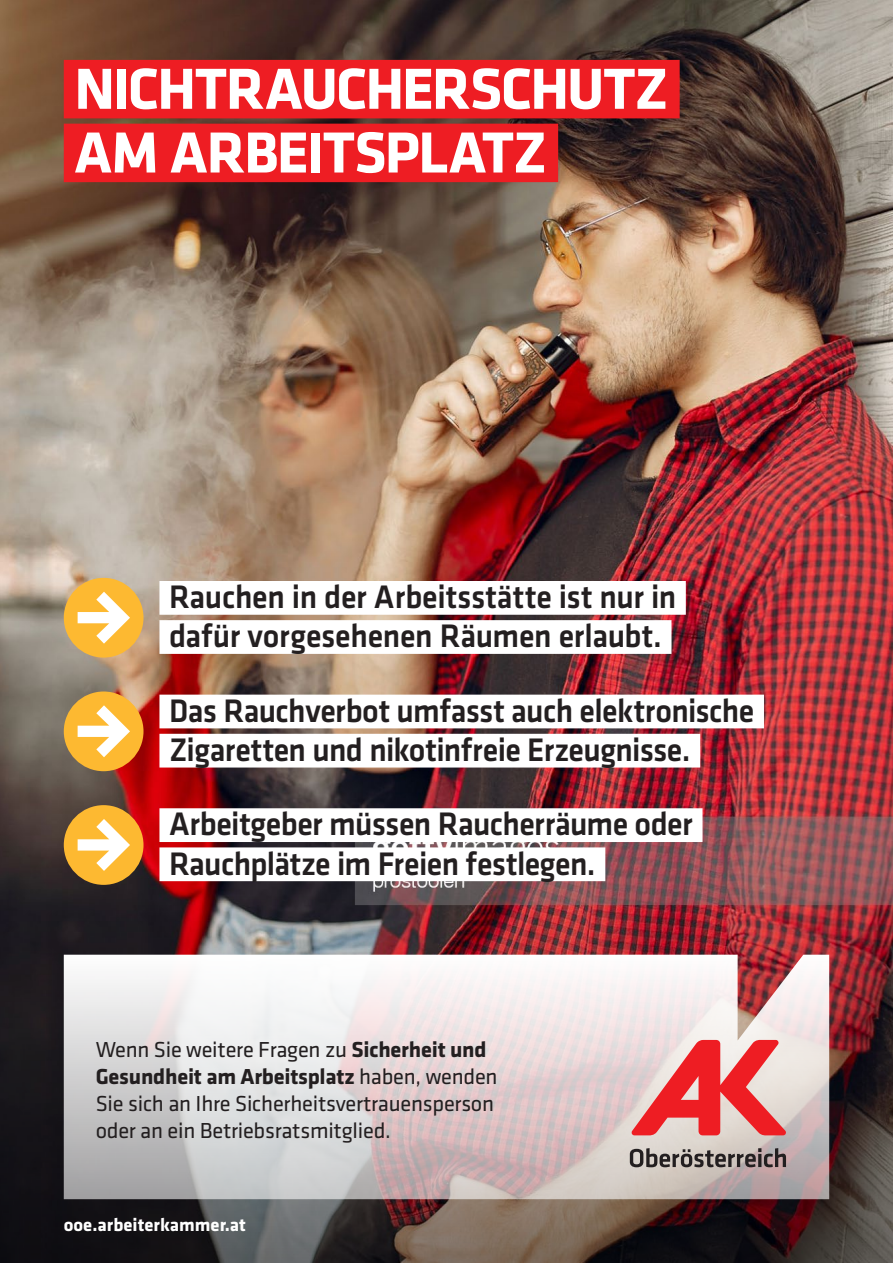
<style>
.page{position:relative;width:893px;height:1263px;background:#fff}
.page>*{position:absolute;margin:0;border:0;box-sizing:border-box;transform-origin:0 0}
.t1{font:700 60px/63.8px "Klavika Basic";letter-spacing:-.025em;color:#fff}
.t2{font:500 33.75px/39.2px "Klavika Basic";letter-spacing:-.015em;color:#231f20;scale:.95 1}
.t3{font:22.5px/27px "Klavika Basic";letter-spacing:-.01em;color:#231f20}
.t4{font:700 18.75px "Klavika Basic";color:#fff}
.s1{font-weight:700}
</style>
<div class="page">
<img style="left:0;top:0;width:893px;height:878px">
<img style="left:0;top:878px;width:893px;height:385px">
<div style="left:64px;top:60px;width:616px;height:58px;background:#ee1d23"></div>
<div style="left:64px;top:124px;width:494px;height:58px;background:#ee1d23"></div>
<div style="left:159px;top:695px;width:605px;height:33px;background:#fff"></div>
<div style="left:159px;top:734px;width:541px;height:33px;background:#fff"></div>
<div style="left:64px;top:691px;width:80px;height:80px;background:#fdb931;border-radius:50%"></div>
<svg style="left:78px;top:705px;width:52px;height:52px"></svg>
<div style="left:159px;top:581px;width:527px;height:34px;background:#fff"></div>
<div style="left:159px;top:620px;width:512px;height:34px;background:#fff"></div>
<div style="left:64px;top:578px;width:80px;height:80px;background:#fdb931;border-radius:50%"></div>
<svg style="left:78px;top:592px;width:52px;height:52px"></svg>
<div style="left:64px;top:805px;width:80px;height:80px;background:#fdb931;border-radius:50%"></div>
<svg style="left:78px;top:819px;width:52px;height:52px"></svg>
<div style="left:159px;top:808px;width:543px;height:34px;background:#fff"></div>
<div style="left:159px;top:847px;width:446px;height:34px;background:#fff"></div>
<svg style="left:64px;top:955px;width:765px;height:244px"></svg>
<svg style="left:631px;top:1040px;width:156px;height:96px;background:#ea8384"></svg>
<svg style="left:630px;top:1148px;width:156px;height:19px;background:#88807d"></svg>
<h1 class="t1" style="left:74px;top:54px;width:595px">NICHTRAUCHERSCHUTZ<br>AM ARBEITSPLATZ</h1>
<p class="t2" style="left:169px;top:576px;width:536px">Rauchen in der Arbeitsstätte ist nur in dafür vorgesehenen Räumen erlaubt.</p>
<p class="t2" style="left:169px;top:690px;width:617px">Das Rauchverbot umfasst auch elektronische<br>Zigaretten und nikotinfreie Erzeugnisse.</p>
<p class="t2" style="left:169px;top:804px;width:553px">Arbeitgeber müssen Raucherräume oder<br>Rauchplätze im Freien festlegen.</p>
<p class="t3" style="left:96px;top:1035px;width:403px">Wenn Sie weitere Fragen zu <span class="s1">Sicherheit und Gesundheit am Arbeitsplatz</span> haben, wenden Sie sich an Ihre Sicherheitsvertrauensperson oder an ein Betriebsratsmitglied.</p>
<p class="t4" style="left:64px;top:1211px;width:184px">ooe.arbeiterkammer.at</p>
</div>
